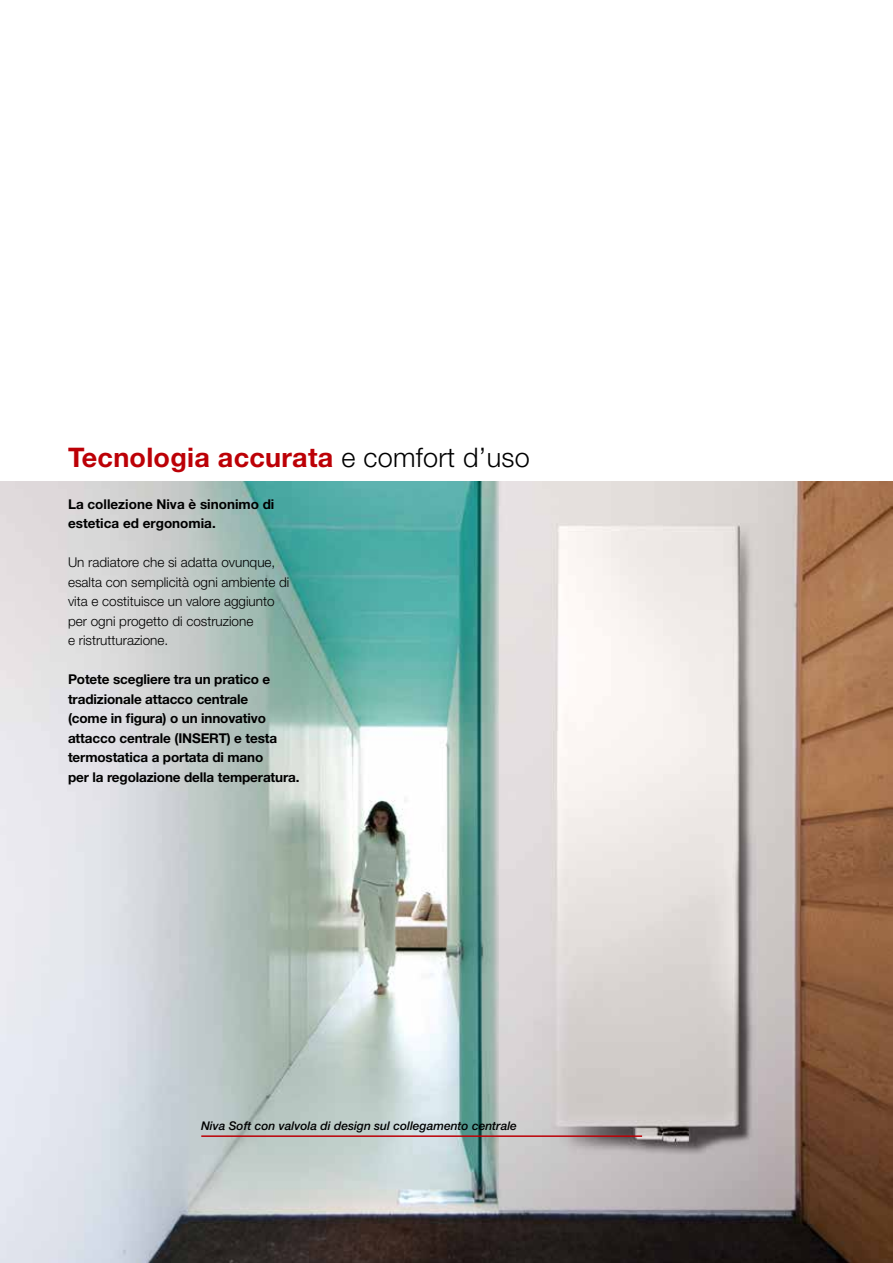
<style>
.page{position:relative;width:893px;height:1263px;background:#fff}
.page>*{position:absolute;margin:0;border:0;box-sizing:border-box;transform-origin:0 0}
.t1{font:700 27px "Helvetica Neue LT Std";letter-spacing:.01em;color:#bc0006}
.t2{font:700 13.5px/19.5px "Helvetica Neue LT Std";letter-spacing:-.01em;color:#000}
.t3{font:300 13.5px/19.5px "Helvetica Neue LT Std";color:#000}
.t4{font:italic 500 12px "Helvetica Neue LT Std";color:#000}
.s1{font-weight:300;color:#000}
</style>
<div class="page">
<img style="left:0;top:482px;width:893px;height:781px">
<hr style="left:201px;top:1135px;width:441px;height:2px;background:#bc0006">
<h1 class="t1" style="left:68px;top:440px;width:463px">Tecnologia accurata <span class="s1">e comfort d’uso</span></h1>
<p class="t2" style="left:68px;top:494px;width:208px">La collezione Niva è sinonimo di estetica ed ergonomia.</p>
<p class="t3" style="left:68px;top:552px;width:223px">Un radiatore che si adatta ovunque, esalta con semplicità ogni ambiente di vita e costituisce un valore aggiunto per ogni progetto di costruzione<br>e ristrutturazione.</p>
<p class="t2" style="left:68px;top:669px;width:233px">Potete scegliere tra un pratico e tradizionale attacco centrale<br>(come in figura) o un innovativo attacco centrale (INSERT) e testa termostatica a portata di mano<br>per la regolazione della temperatura.</p>
<p class="t4" style="left:201px;top:1118px;width:317px">Niva Soft con valvola di design sul collegamento centrale</p>
</div>
